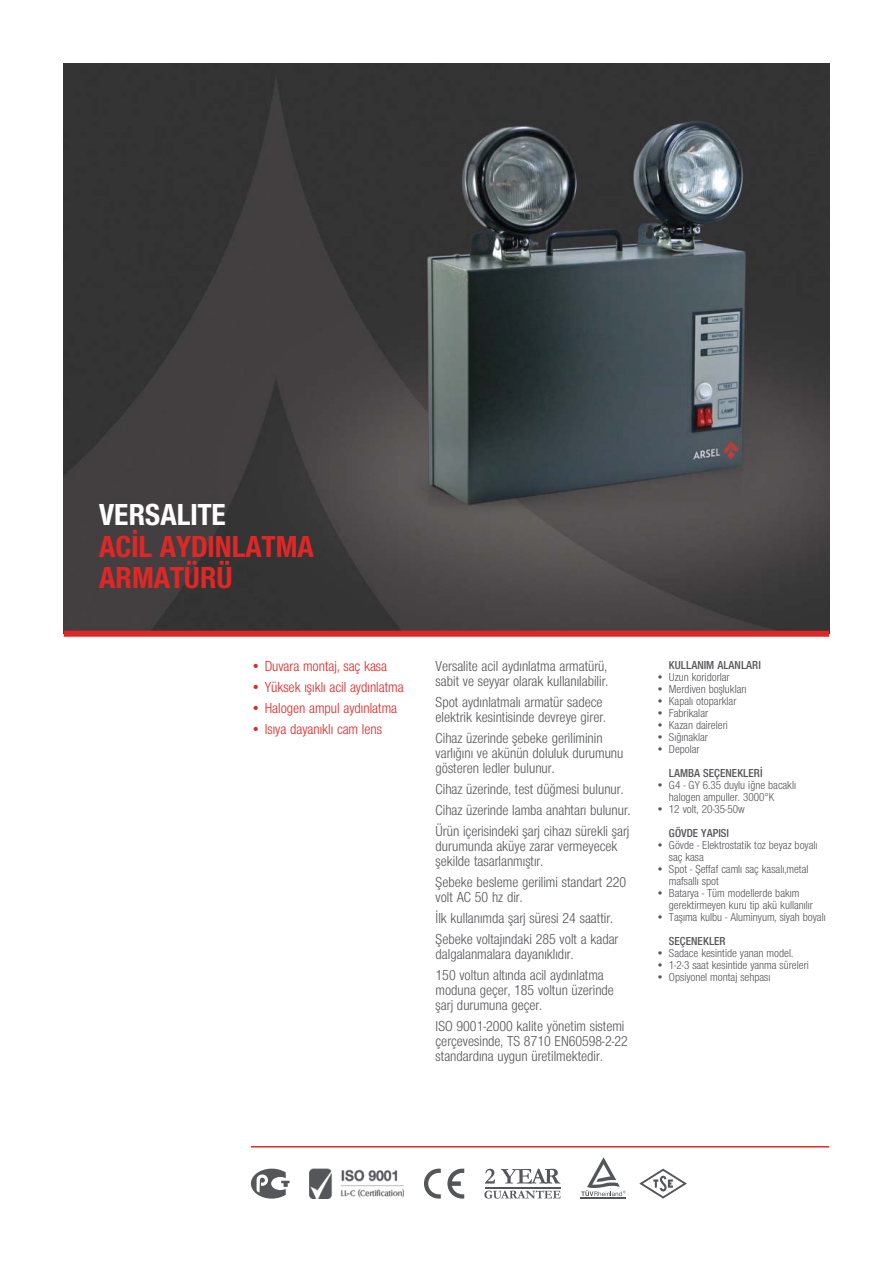
<style>
.page{position:relative;width:893px;height:1263px;background:#fff}
.page>*{position:absolute;margin:0;border:0;box-sizing:border-box;transform-origin:0 0}
.t1{font:31.5px/31.5px "Nimbus Sans Novus TOT Bol Con";color:#e12726}
.t2{font:31.5px "Nimbus Sans Novus TOT Bol Con";color:#fff}
.t3{font:15px/15px "Nimbus Sans Novus TOT Reg Con";color:#55565a}
.t4{font:15px "Nimbus Sans Novus TOT Reg Con";color:#e12726}
.t5{font:12px/12px "Nimbus Sans Novus TOT Reg Con";color:#55565a}
.t6{font:12px "Nimbus Sans Novus TOT Sem Bol Con";color:#55565a}
</style>
<div class="page">
<img style="left:64px;top:64px;width:765px;height:567px">
<div style="left:64px;top:631px;width:765px;height:6px;background:#e12726"></div>
<hr style="left:251px;top:1146px;width:578px;height:2px;background:#e12726">
<img style="left:310px;top:1169px;width:94px;height:30px">
<svg style="left:251px;top:1169px;width:39px;height:30px"></svg>
<svg style="left:424px;top:1169px;width:40px;height:30px"></svg>
<svg style="left:485px;top:1169px;width:10px;height:15px"></svg>
<svg style="left:501px;top:1169px;width:59px;height:15px"></svg>
<svg style="left:484px;top:1190px;width:77px;height:9px"></svg>
<hr style="left:485px;top:1187px;width:75px;height:1px;background:#55565a">
<hr style="left:581px;top:1198px;width:45px;height:1px;background:#55565a">
<svg style="left:581px;top:1157px;width:45px;height:39px"></svg>
<svg style="left:639px;top:1169px;width:48px;height:30px"></svg>
<h1 class="t2" style="left:99px;top:504px;width:128px">VERSALITE</h1>
<h1 class="t1" style="left:99px;top:534px;width:216px">ACİL AYDINLATMA<br>ARMATÜRÜ</h1>
<p class="t4" style="left:251px;top:660px;width:138px">• Duvara montaj, saç kasa</p>
<p class="t4" style="left:251px;top:681px;width:154px">• Yüksek ışıklı acil aydınlatma</p>
<p class="t4" style="left:251px;top:702px;width:148px">• Halogen ampul aydınlatma</p>
<p class="t4" style="left:251px;top:723px;width:133px">• Isıya dayanıklı cam lens</p>
<p class="t3" style="left:436px;top:659px;width:174px">Versalite acil aydınlatma armatürü, sabit ve seyyar olarak kullanılabilir.</p>
<p class="t3" style="left:436px;top:695px;width:172px">Spot aydınlatmalı armatür sadece elektrik kesintisinde devreye girer.</p>
<p class="t3" style="left:436px;top:731px;width:189px">Cihaz üzerinde şebeke geriliminin varlığını ve akünün doluluk durumunu gösteren ledler bulunur.</p>
<p class="t3" style="left:436px;top:779px;width:197px;line-height:21px">Cihaz üzerinde, test düğmesi bulunur.<br>Cihaz üzerinde lamba anahtarı bulunur.<br>Ürün içerisindeki şarj cihazı sürekli şarj</p>
<p class="t3" style="left:436px;top:839px;width:183px">durumunda aküye zarar vermeyecek şekilde tasarlanmıştır.</p>
<p class="t3" style="left:436px;top:875px;width:192px">Şebeke besleme gerilimi standart 220 volt AC 50 hz dir.</p>
<p class="t3" style="left:436px;top:908px;width:184px;line-height:21px">İlk kullanımda şarj süresi 24 saattir.<br>Şebeke voltajındaki 285 volt a kadar</p>
<p class="t3" style="left:436px;top:944px;width:170px;line-height:21px">dalgalanmalara dayanıklıdır.<br>150 voltun altında acil aydınlatma</p>
<p class="t3" style="left:436px;top:983px;width:180px">moduna geçer, 185 voltun üzerinde şarj durumuna geçer.</p>
<p class="t3" style="left:436px;top:1019px;width:194px">ISO 9001-2000 kalite yönetim sistemi çerçevesinde, TS 8710 EN60598-2-22 standardına uygun üretilmektedir.</p>
<p class="t6" style="left:669px;top:661px;width:94px">KULLANIM ALANLARI</p>
<p class="t5" style="left:656px;top:672px;width:75px">• Uzun koridorlar</p>
<p class="t5" style="left:656px;top:684px;width:92px">• Merdiven boşlukları</p>
<p class="t5" style="left:656px;top:696px;width:82px">• Kapalı otoparklar</p>
<p class="t5" style="left:656px;top:708px;width:54px">• Fabrikalar</p>
<p class="t5" style="left:656px;top:720px;width:73px">• Kazan daireleri</p>
<p class="t5" style="left:656px;top:732px;width:53px">• Sığınaklar</p>
<p class="t5" style="left:656px;top:744px;width:45px">• Depolar</p>
<p class="t6" style="left:669px;top:769px;width:95px">LAMBA SEÇENEKLERİ</p>
<p class="t5" style="left:669px;top:780px;width:129px;text-indent:-13px">• G4 - GY 6.35 duylu iğne bacaklı halogen ampuller. 3000°K</p>
<p class="t5" style="left:656px;top:804px;width:90px">• 12 volt, 20-35-50w</p>
<p class="t6" style="left:669px;top:829px;width:62px">GÖVDE YAPISI</p>
<p class="t5" style="left:669px;top:840px;width:150px;text-indent:-13px">• Gövde - Elektrostatik toz beyaz boyalı saç kasa</p>
<p class="t5" style="left:669px;top:864px;width:141px;text-indent:-13px">• Spot - Şeffaf camlı saç kasalı,metal mafsallı spot</p>
<p class="t5" style="left:669px;top:888px;width:146px;text-indent:-13px">• Batarya - Tüm modellerde bakım gerektirmeyen kuru tip akü kullanılır</p>
<p class="t5" style="left:656px;top:912px;width:171px">• Taşıma kulbu - Aluminyum, siyah boyalı</p>
<p class="t6" style="left:669px;top:937px;width:58px">SEÇENEKLER</p>
<p class="t5" style="left:656px;top:948px;width:138px">• Sadace kesintide yanan model.</p>
<p class="t5" style="left:656px;top:960px;width:154px">• 1-2-3 saat kesintide yanma süreleri</p>
<p class="t5" style="left:656px;top:972px;width:116px">• Opsiyonel montaj sehpası</p>
</div>
